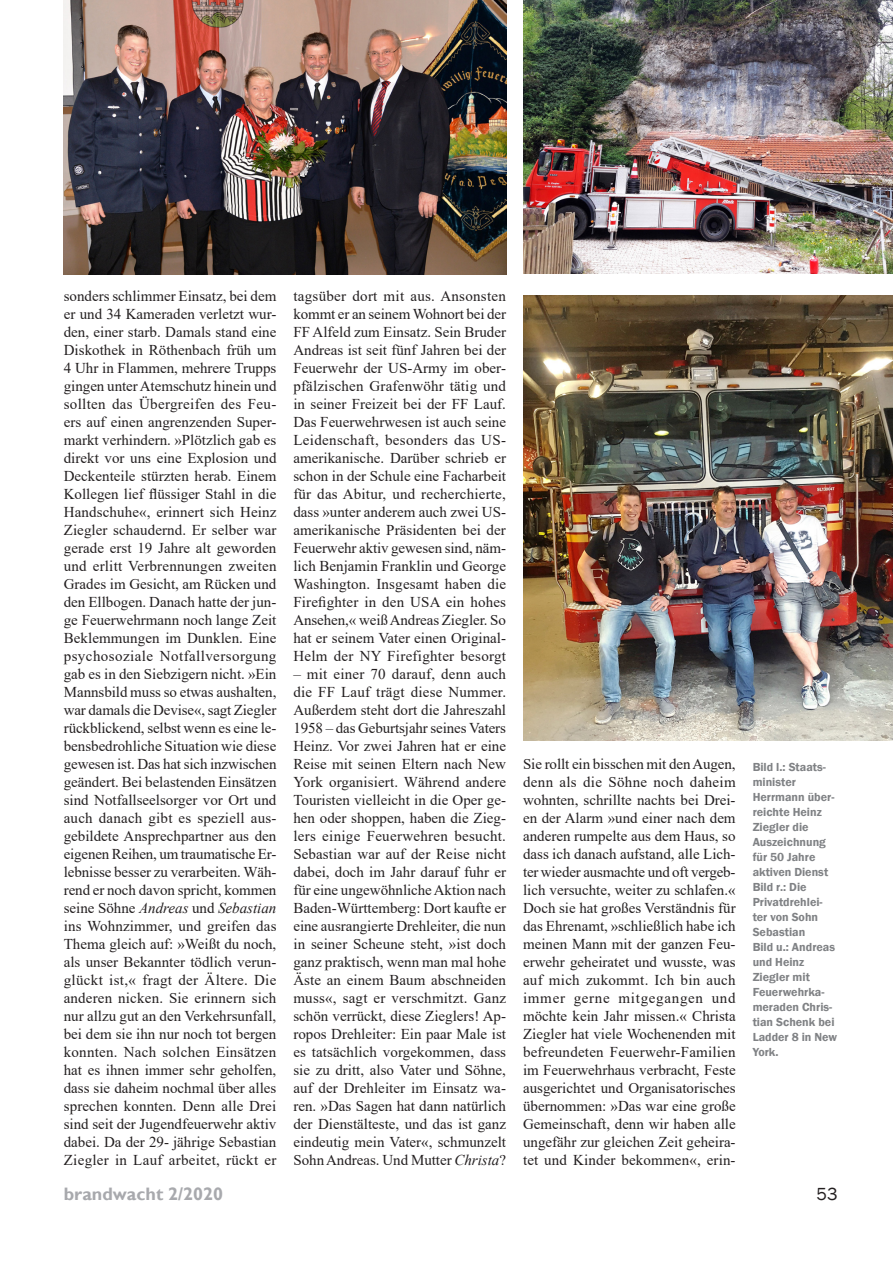
<style>
.page{position:relative;width:893px;height:1263px;background:#fff}
.page>*{position:absolute;margin:0;border:0;box-sizing:border-box;transform-origin:0 0}
.t1{font:700 18px "Gill Sans";color:#a8a9ad}
.t2{font:18px "Franklin Gothic";color:#231f20}
.Fließtext_Anfang_mit{font:15px/18px "Times New Roman";color:#231f20;text-align:justify}
.Bildtext_normal{font:600 12px/15px "Franklin Gothic";color:#808285}
.s1{font-style:italic}
</style>
<div class="page">
<img style="left:64px;top:0;width:442px;height:274px">
<img style="left:523px;top:0;width:370px;height:273px">
<img style="left:523px;top:296px;width:370px;height:444px">
<p class="Fließtext_Anfang_mit" style="left:64px;top:287px;width:214px">sonders schlimmer Einsatz, bei dem er und 34 Kameraden verletzt wur&shy;den, einer starb. Damals stand eine Diskothek in Röthenbach früh um 4 Uhr in Flammen, mehrere Trupps gingen unter Atemschutz hinein und sollten das Übergreifen des Feu&shy;ers auf einen angrenzenden Super&shy;markt verhindern. »Plötzlich gab es direkt vor uns eine Explosion und Deckenteile stürzten herab. Einem Kollegen lief flüssiger Stahl in die Handschuhe«, erinnert sich Heinz Ziegler schaudernd. Er selber war gerade erst 19 Jahre alt geworden und erlitt Verbrennungen zweiten Grades im Gesicht, am Rücken und den Ellbogen. Danach hatte der jun&shy;ge Feuerwehrmann noch lange Zeit Beklemmungen im Dunklen. Eine psychosoziale Notfallversorgung gab es in den Siebzigern nicht. »Ein Mannsbild muss so etwas aushalten, war damals die Devise«, sagt Ziegler rückblickend, selbst wenn es eine le&shy;bensbedrohliche Situation wie diese gewesen ist. Das hat sich inzwischen geändert. Bei belastenden Einsätzen sind Notfallseelsorger vor Ort und auch danach gibt es speziell aus&shy;gebildete Ansprechpartner aus den eigenen Reihen, um traumatische Er&shy;lebnisse besser zu verarbeiten. Wäh&shy;rend er noch davon spricht, kommen seine Söhne <span class="s1">Andreas</span> und <span class="s1">Sebastian </span>ins Wohnzimmer, und greifen das Thema gleich auf: »Weißt du noch, als unser Bekannter tödlich verun&shy;glückt ist,« fragt der Ältere. Die anderen nicken. Sie erinnern sich nur allzu gut an den Verkehrsunfall, bei dem sie ihn nur noch tot bergen konnten. Nach solchen Einsätzen hat es ihnen immer sehr geholfen, dass sie daheim nochmal über alles sprechen konnten. Denn alle Drei sind seit der Jugendfeuerwehr aktiv dabei. Da der 29- jährige Sebastian Ziegler in Lauf arbeitet, rückt er</p>
<p class="Fließtext_Anfang_mit" style="left:293px;top:287px;width:214px">tagsüber dort mit aus. Ansonsten kommt er an seinem Wohnort bei der FF Alfeld zum Einsatz. Sein Bruder Andreas ist seit fünf Jahren bei der Feuerwehr der US-Army im ober&shy;pfälzischen Grafenwöhr tätig und in seiner Freizeit bei der FF Lauf.<br>Das Feuerwehrwesen ist auch seine Leidenschaft, besonders das US&shy;amerikanische. Darüber schrieb er schon in der Schule eine Facharbeit für das Abitur, und recherchierte, dass »unter anderem auch zwei US&shy;amerikanische Präsidenten bei der Feuerwehr aktiv gewesen sind, näm&shy;lich Benjamin Franklin und George Washington. Insgesamt haben die Firefighter in den USA ein hohes Ansehen,« weiß Andreas Ziegler. So hat er seinem Vater einen Original-Helm der NY Firefighter besorgt</p>
<p class="Fließtext_Anfang_mit" style="left:293px;top:665px;width:214px">– mit einer 70 darauf, denn auch die FF Lauf trägt diese Nummer.<br>Außerdem steht dort die Jahreszahl 1958 – das Geburtsjahr seines Vaters Heinz. Vor zwei Jahren hat er eine Reise mit seinen Eltern nach New York organisiert. Während andere Touristen vielleicht in die Oper ge&shy;hen oder shoppen, haben die Zieg&shy;lers einige Feuerwehren besucht.<br>Sebastian war auf der Reise nicht dabei, doch im Jahr darauf fuhr er für eine ungewöhnliche Aktion nach Baden-Württemberg: Dort kaufte er eine ausrangierte Drehleiter, die nun in seiner Scheune steht, »ist doch ganz praktisch, wenn man mal hohe Äste an einem Baum abschneiden muss«, sagt er verschmitzt. Ganz schön verrückt, diese Zieglers! Ap&shy;ropos Drehleiter: Ein paar Male ist es tatsächlich vorgekommen, dass sie zu dritt, also Vater und Söhne, auf der Drehleiter im Einsatz wa&shy;ren. »Das Sagen hat dann natürlich der Dienstälteste, und das ist ganz eindeutig mein Vater«, schmunzelt Sohn Andreas. Und Mutter <span class="s1">Christa</span>?</p>
<p class="Fließtext_Anfang_mit" style="left:523px;top:755px;width:214px">Sie rollt ein bisschen mit den Augen, denn als die Söhne noch daheim wohnten, schrillte nachts bei Drei&shy;en der Alarm »und einer nach dem anderen rumpelte aus dem Haus, so dass ich danach aufstand, alle Lich&shy;ter wieder ausmachte und oft vergeb&shy;lich versuchte, weiter zu schlafen.« Doch sie hat großes Verständnis für das Ehrenamt, »schließlich habe ich meinen Mann mit der ganzen Feu&shy;erwehr geheiratet und wusste, was auf mich zukommt. Ich bin auch immer gerne mitgegangen und möchte kein Jahr missen.« Christa Ziegler hat viele Wochenenden mit befreundeten Feuerwehr-Familien im Feuerwehrhaus verbracht, Feste ausgerichtet und Organisatorisches übernommen: »Das war eine große Gemeinschaft, denn wir haben alle ungefähr zur gleichen Zeit geheira&shy;tet und Kinder bekommen«, erin-</p>
<p class="Bildtext_normal" style="left:753px;top:759px;width:83px">Bild l.: Staats&shy;minister<br>Herrmann über&shy;reichte Heinz<br>Ziegler die<br>Auszeichnung für 50 Jahre aktiven Dienst</p>
<p class="Bildtext_normal" style="left:753px;top:879px;width:71px">Bild r.: Die<br>Privatdrehlei&shy;ter von Sohn<br>Sebastian</p>
<p class="Bildtext_normal" style="left:753px;top:939px;width:86px">Bild u.: Andreas und Heinz<br>Ziegler mit<br>Feuerwehrka&shy;meraden Chris&shy;tian Schenk bei<br>Ladder 8 in New<br>York.</p>
<p class="t1" style="left:64px;top:1183px;width:161px">brandwacht 2/2020</p>
<p class="t2" style="left:817px;top:1182px;width:23px">53</p>
</div>
